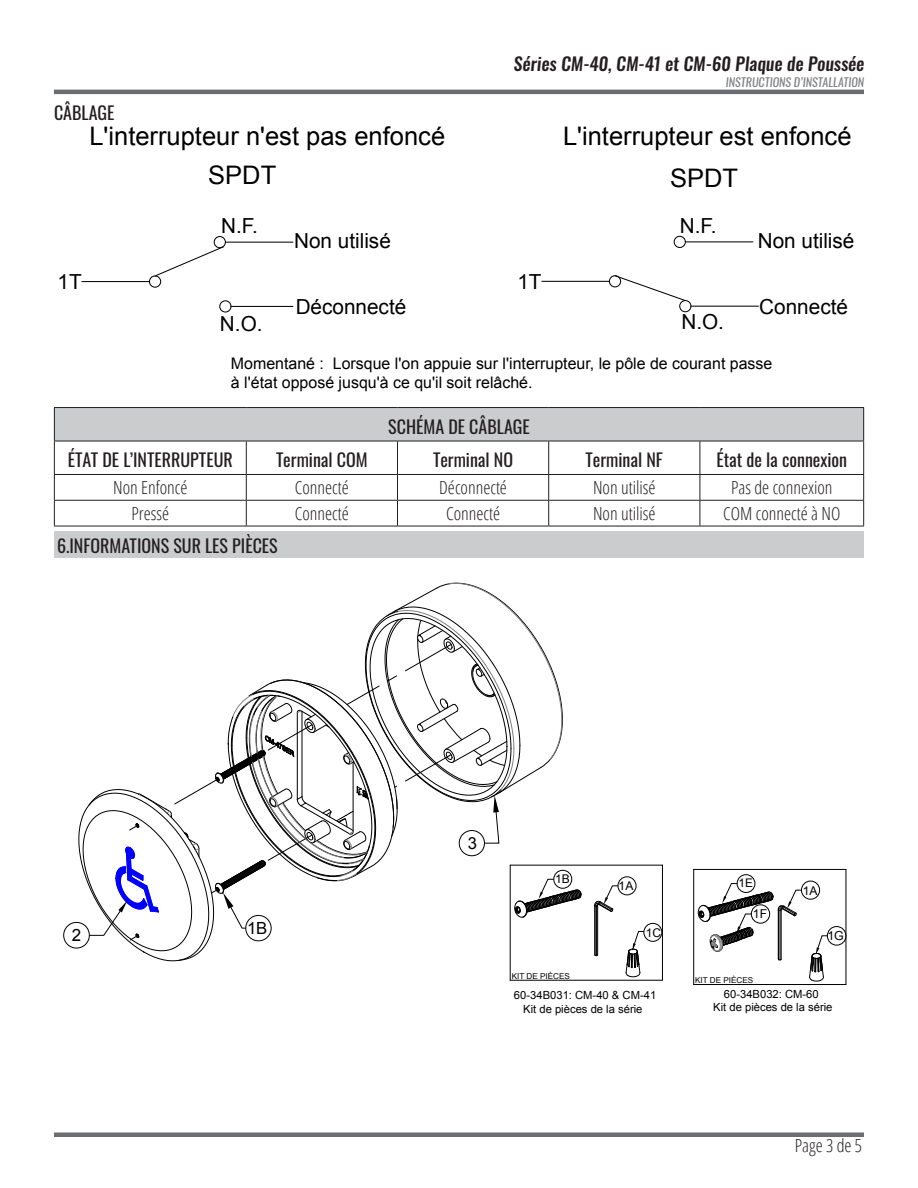
<style>
.page{position:relative;width:918px;height:1188px;background:#fff}
.page>*{position:absolute;margin:0;border:0;box-sizing:border-box;transform-origin:0 0}
.t1{font:25.5px "Arial";color:#000}
.t2{font:20.7px "Arial";color:#000}
.Heading_1{font:18px "Oswald";color:#231f20}
.t3{font:300 condensed 18px "Open Sans";color:#231f20}
.Header__Even{font:500 18px "Oswald";color:#231f20}
.t4{font:16.95px "Arial";color:#000}
.t5{font:16.8px "Arial";color:#000}
.t6{font:16.65px "Arial";color:#000}
.t7{font:15.9px/19.2px "Arial";color:#000}
.t8{font:12.45px "Arial";color:#000}
.t9{font:12.3px "Arial";color:#000}
.t10{font:12.15px "Arial";color:#000}
.Sub_Header__Even{font:12px "Oswald";color:#808285}
.t11{font:12px "Arial";color:#000}
.t12{font:11.85px "Arial";color:#000}
.t13{font:11.25px/13.8px "Arial";color:#000;text-align:center}
.t14{font:8.1px "Arial";color:#000}
</style>
<div class="page">
<hr style="left:54px;top:90px;width:810px;height:4px;background:#6c6d70">
<div style="left:54px;top:1132px;width:810px;height:5px;background:#6c6d70"></div>
<div style="left:54px;top:531px;width:810px;height:27px;background:#cbccce"></div>
<hr style="left:596px;top:906px;width:1px;height:50px;background:#000">
<hr style="left:597px;top:906px;width:1px;height:49px;background:#000">
<hr style="left:595px;top:905px;width:1px;height:50px;background:#000">
<hr style="left:780px;top:911px;width:1px;height:49px;background:#000">
<hr style="left:781px;top:910px;width:1px;height:49px;background:#000">
<hr style="left:778px;top:909px;width:1px;height:50px;background:#000">
<svg style="left:594px;top:885px;width:24px;height:27px"></svg>
<svg style="left:626px;top:931px;width:18px;height:46px"></svg>
<hr style="left:662px;top:865px;width:1px;height:115px;background:#000">
<hr style="left:510px;top:865px;width:152px;height:1px;background:#000">
<hr style="left:510px;top:865px;width:1px;height:115px;background:#000">
<hr style="left:510px;top:980px;width:152px;height:1px;background:#000">
<svg style="left:809px;top:935px;width:19px;height:46px"></svg>
<hr style="left:846px;top:869px;width:1px;height:116px;background:#000">
<hr style="left:694px;top:869px;width:152px;height:1px;background:#000">
<hr style="left:693px;top:869px;width:1px;height:116px;background:#000">
<hr style="left:694px;top:984px;width:152px;height:1px;background:#000">
<svg style="left:697px;top:883px;width:105px;height:69px"></svg>
<div style="left:644px;top:923px;width:18px;height:19px;border:1px solid #000;border-radius:50%"></div>
<div style="left:618px;top:877px;width:18px;height:18px;border:1px solid #000;border-radius:50%"></div>
<div style="left:64px;top:922px;width:26px;height:26px;border:1px solid #000;border-radius:50%"></div>
<svg style="left:78px;top:583px;width:504px;height:378px"></svg>
<div style="left:459px;top:830px;width:26px;height:26px;border:1px solid #000;border-radius:50%"></div>
<div style="left:246px;top:915px;width:25px;height:26px;border:1px solid #000;border-radius:50%"></div>
<div style="left:827px;top:926px;width:19px;height:19px;border:1px solid #000;border-radius:50%"></div>
<div style="left:737px;top:874px;width:18px;height:19px;border:1px solid #000;border-radius:50%"></div>
<div style="left:801px;top:881px;width:19px;height:18px;border:1px solid #000;border-radius:50%"></div>
<div style="left:751px;top:905px;width:19px;height:18px;border:1px solid #000;border-radius:50%"></div>
<hr style="left:225px;top:242px;width:68px;height:1px;background:#000">
<div style="left:214px;top:236px;width:12px;height:12px;border:1px solid #000;border-radius:50%"></div>
<div style="left:149px;top:275px;width:12px;height:13px;border:1px solid #000;border-radius:50%"></div>
<svg style="left:154px;top:245px;width:71px;height:32px"></svg>
<hr style="left:82px;top:281px;width:67px;height:1px;background:#000">
<hr style="left:231px;top:306px;width:62px;height:1px;background:#000">
<div style="left:219px;top:300px;width:12px;height:13px;border:1px solid #000;border-radius:50%"></div>
<hr style="left:685px;top:241px;width:68px;height:1px;background:#000">
<div style="left:674px;top:236px;width:12px;height:12px;border:1px solid #000;border-radius:50%"></div>
<div style="left:609px;top:275px;width:12px;height:12px;border:1px solid #000;border-radius:50%"></div>
<svg style="left:614px;top:275px;width:71px;height:26px"></svg>
<hr style="left:542px;top:281px;width:67px;height:1px;background:#000">
<hr style="left:691px;top:306px;width:67px;height:1px;background:#000">
<div style="left:679px;top:300px;width:12px;height:12px;border:1px solid #000;border-radius:50%"></div>
<div style="left:54px;top:408px;width:810px;height:33px;background:#cbccce"></div>
<hr style="left:54px;top:407px;width:192px;height:1px;background:#231f20">
<hr style="left:54px;top:408px;width:1px;height:33px;background:#231f20">
<hr style="left:246px;top:407px;width:152px;height:1px;background:#231f20">
<hr style="left:398px;top:407px;width:151px;height:1px;background:#231f20">
<hr style="left:549px;top:407px;width:151px;height:1px;background:#231f20">
<hr style="left:700px;top:407px;width:164px;height:1px;background:#231f20">
<hr style="left:863px;top:408px;width:1px;height:33px;background:#231f20">
<hr style="left:54px;top:441px;width:192px;height:1px;background:#231f20">
<hr style="left:54px;top:441px;width:1px;height:33px;background:#231f20">
<hr style="left:246px;top:441px;width:152px;height:1px;background:#231f20">
<hr style="left:246px;top:441px;width:1px;height:33px;background:#231f20">
<hr style="left:398px;top:441px;width:151px;height:1px;background:#231f20">
<hr style="left:397px;top:441px;width:1px;height:33px;background:#231f20">
<hr style="left:549px;top:441px;width:151px;height:1px;background:#231f20">
<hr style="left:548px;top:441px;width:1px;height:33px;background:#231f20">
<hr style="left:700px;top:441px;width:164px;height:1px;background:#231f20">
<hr style="left:700px;top:441px;width:1px;height:33px;background:#231f20">
<hr style="left:863px;top:441px;width:1px;height:33px;background:#231f20">
<hr style="left:54px;top:474px;width:192px;height:1px;background:#231f20">
<hr style="left:246px;top:474px;width:152px;height:1px;background:#231f20">
<hr style="left:398px;top:474px;width:151px;height:1px;background:#231f20">
<hr style="left:549px;top:474px;width:151px;height:1px;background:#231f20">
<hr style="left:700px;top:474px;width:164px;height:1px;background:#231f20">
<hr style="left:54px;top:500px;width:192px;height:1px;background:#231f20">
<svg style="left:54px;top:475px;width:1px;height:51px"></svg>
<hr style="left:246px;top:500px;width:152px;height:1px;background:#231f20">
<svg style="left:246px;top:475px;width:1px;height:51px"></svg>
<hr style="left:398px;top:500px;width:151px;height:1px;background:#231f20">
<svg style="left:397px;top:475px;width:1px;height:51px"></svg>
<hr style="left:549px;top:500px;width:151px;height:1px;background:#231f20">
<svg style="left:548px;top:475px;width:1px;height:51px"></svg>
<hr style="left:700px;top:500px;width:164px;height:1px;background:#231f20">
<svg style="left:700px;top:475px;width:1px;height:51px"></svg>
<svg style="left:863px;top:475px;width:1px;height:51px"></svg>
<hr style="left:54px;top:526px;width:192px;height:1px;background:#231f20">
<hr style="left:246px;top:526px;width:152px;height:1px;background:#231f20">
<hr style="left:398px;top:526px;width:151px;height:1px;background:#231f20">
<hr style="left:549px;top:526px;width:151px;height:1px;background:#231f20">
<hr style="left:700px;top:526px;width:164px;height:1px;background:#231f20">
<p class="Heading_1" style="left:54px;top:96px;width:62px">CÂBLAGE</p>
<p class="Header__Even" style="left:513px;top:54px;width:355px">Séries CM-40, CM-41 et CM-60 Plaque de Poussée</p>
<p class="Sub_Header__Even" style="left:726px;top:71px;width:142px">INSTRUCTIONS D’INSTALLATION</p>
<p class="t1" style="left:89px;top:120px;width:357px">L'interrupteur n'est pas enfoncé</p>
<p class="t1" style="left:563px;top:120px;width:290px">L'interrupteur est enfoncé</p>
<p class="t2" style="left:57px;top:268px;width:26px">1T</p>
<p class="t1" style="left:208px;top:158px;width:70px">SPDT</p>
<p class="t1" style="left:670px;top:161px;width:70px">SPDT</p>
<p class="t2" style="left:221px;top:212px;width:38px">N.F.</p>
<p class="t2" style="left:294px;top:227px;width:98px">Non utilisé</p>
<p class="t2" style="left:680px;top:212px;width:38px">N.F.</p>
<p class="t2" style="left:758px;top:227px;width:98px">Non utilisé</p>
<p class="t2" style="left:517px;top:268px;width:26px">1T</p>
<p class="t2" style="left:220px;top:310px;width:44px">N.O.</p>
<p class="t2" style="left:296px;top:293px;width:112px">Déconnecté</p>
<p class="t2" style="left:681px;top:308px;width:44px">N.O.</p>
<p class="t2" style="left:759px;top:294px;width:90px">Connecté</p>
<p class="t7" style="left:231px;top:354px;width:543px">Momentané : Lorsque l'on appuie sur l'interrupteur, le pôle de courant passe à l'état opposé jusqu'à ce qu'il soit relâché.</p>
<p class="Heading_1" style="left:388px;top:410px;width:143px">SCHÉMA DE CÂBLAGE</p>
<p class="Heading_1" style="left:68px;top:444px;width:167px">ÉTAT DE L’INTERRUPTEUR</p>
<p class="Heading_1" style="left:276px;top:444px;width:93px">Terminal COM</p>
<p class="Heading_1" style="left:433px;top:444px;width:81px">Terminal NO</p>
<p class="Heading_1" style="left:586px;top:444px;width:79px">Terminal NF</p>
<p class="Heading_1" style="left:716px;top:444px;width:132px">État de la connexion</p>
<p class="t3" style="left:113px;top:476px;width:76px">Non Enfoncé</p>
<p class="t3" style="left:295px;top:476px;width:55px">Connecté</p>
<p class="t3" style="left:439px;top:476px;width:69px">Déconnecté</p>
<p class="t3" style="left:593px;top:476px;width:64px">Non utilisé</p>
<p class="t3" style="left:731px;top:476px;width:103px">Pas de connexion</p>
<p class="t3" style="left:131px;top:501px;width:39px">Pressé</p>
<p class="t3" style="left:295px;top:501px;width:55px">Connecté</p>
<p class="t3" style="left:446px;top:501px;width:55px">Connecté</p>
<p class="t3" style="left:593px;top:501px;width:64px">Non utilisé</p>
<p class="t3" style="left:723px;top:501px;width:119px">COM connecté à NO</p>
<p class="Heading_1" style="left:57px;top:530px;width:222px">6.INFORMATIONS SUR LES PIÈCES</p>
<p class="t4" style="left:72px;top:924px;width:11px">2</p>
<p class="t5" style="left:247px;top:917px;width:22px">1B</p>
<p class="t6" style="left:468px;top:832px;width:11px">3</p>
<p class="t11" style="left:555px;top:871px;width:16px">1B</p>
<p class="t14" style="left:512px;top:971px;width:60px">KIT DE PIÈCES</p>
<p class="t11" style="left:619px;top:878px;width:16px">1A</p>
<p class="t11" style="left:646px;top:924px;width:17px">1C</p>
<p class="t12" style="left:739px;top:875px;width:16px">1E</p>
<p class="t9" style="left:753px;top:905px;width:16px">1F</p>
<p class="t14" style="left:695px;top:975px;width:60px">KIT DE PIÈCES</p>
<p class="t10" style="left:803px;top:883px;width:16px">1A</p>
<p class="t8" style="left:827px;top:927px;width:18px">1G</p>
<p class="t13" style="left:514px;top:988px;width:144px">60-34B031: CM-40 &amp; CM-41<br>Kit de pièces de la série</p>
<p class="t13" style="left:713px;top:987px;width:121px">60-34B032: CM-60<br>Kit de pièces de la série</p>
<p class="t3" style="left:795px;top:1133px;width:69px">Page 3 de 5</p>
</div>
